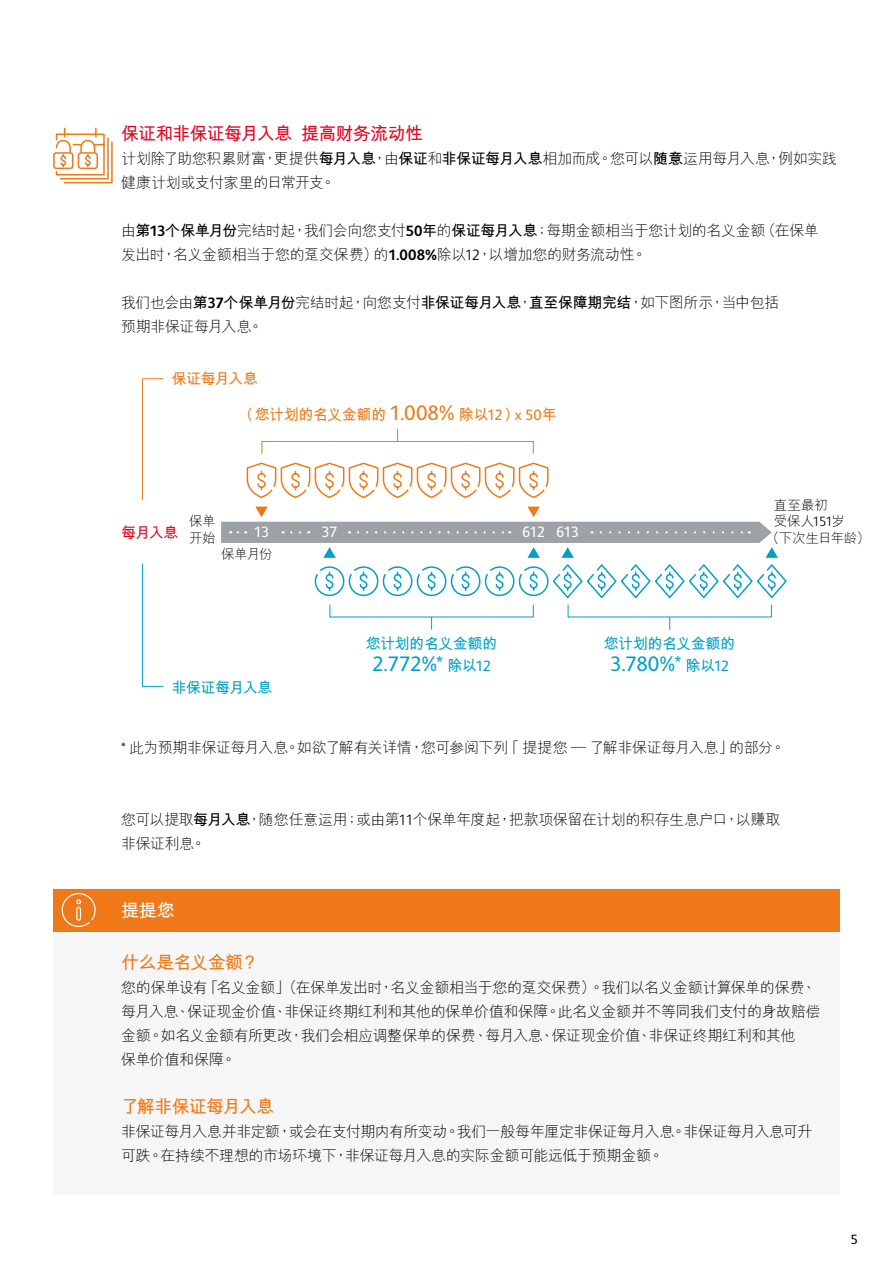
<style>
.page{position:relative;width:893px;height:1263px;background:#fff}
.page>*{position:absolute;margin:0;border:0;box-sizing:border-box;transform-origin:0 0}
.t1{font:21px "FS Albert Pro";letter-spacing:-.01em;color:#00a1c8}
.t2{font:700 18px "M Hei HKS";letter-spacing:-.04em;color:#e30520}
.t3{font:700 18px "M Hei HKS";letter-spacing:-.04em;color:#ef7918}
.t4{font:700 18px "M Hei HKS";color:#fff}
.t5{font:300 15px/24px "M Hei HKS";letter-spacing:-.03em;color:#000}
.t6{font:700 15px "M Hei HKS";letter-spacing:-.035em;color:#ef7918}
.t7{font:700 15px "M Hei HKS";letter-spacing:-.03em;color:#00a1c8}
.t8{font:15px "FS Albert Pro";letter-spacing:-.06em;color:#fff}
.t9{font:700 15px "M Hei HKS";color:#e30520}
.t10{font:300 13.5px/16.5px "M Hei HKS";letter-spacing:-.04em;color:#000}
.t11{font:13.5px "FS Albert Pro";color:#000}
.s1{font-weight:700}
.s2{font-family:"FS Albert Pro";font-weight:700}
.s3{font-family:"FS Albert Pro"}
.s4{font-family:"FS Albert Pro";font-weight:400;font-size:21px}
.s5{font-family:"FS Albert Pro";font-weight:400}
.s6{font-family:"M Hei HKS";font-weight:700;font-size:15px}
.s7{font-size:15px}
</style>
<div class="page">
<div style="left:53px;top:889px;width:787px;height:306px;background:#f6f6f6"></div>
<div style="left:53px;top:889px;width:787px;height:42px;background:#ef7918"></div>
<svg style="left:61px;top:893px;width:35px;height:34px"></svg>
<svg style="left:142px;top:378px;width:22px;height:122px"></svg>
<div style="left:261px;top:441px;width:273px;height:13px;border:1px solid #ef7918"></div>
<svg style="left:246px;top:462px;width:303px;height:36px"></svg>
<svg style="left:397px;top:429px;width:1px;height:12px"></svg>
<svg style="left:431px;top:617px;width:1px;height:12px"></svg>
<svg style="left:669px;top:617px;width:1px;height:12px"></svg>
<svg style="left:221px;top:507px;width:566px;height:92px"></svg>
<svg style="left:142px;top:563px;width:22px;height:124px"></svg>
<svg style="left:53px;top:128px;width:60px;height:56px"></svg>
<p class="t2" style="left:121px;top:121px;width:304px">保證和非保證每月入息 提高財務流動性</p>
<p class="t5" style="left:121px;top:146px;width:717px">計劃除了助您積累財富，更提供<span class="s1">每月入息</span>，由<span class="s1">保證</span>和<span class="s1">非保證每月入息</span>相加而成。您可以<span class="s1">隨意</span>運用每月入息，例如實踐健康計劃或支付家裡的日常開支。</p>
<p class="t5" style="left:121px;top:218px;width:699px">由<span class="s1">第</span><span class="s2">13</span><span class="s1">個保單月份</span>完結時起，我們會向您支付<span class="s2">50</span><span class="s1">年</span>的<span class="s1">保證每月入息</span>；每期金額相當於您計劃的名義金額（在保單發出時，名義金額相當於您的躉交保費）的<span class="s2">1.008%</span>除以<span class="s3">12</span>，以增加您的財務流動性。</p>
<p class="t5" style="left:121px;top:290px;width:659px">我們也會由<span class="s1">第</span><span class="s2">37</span><span class="s1">個保單月份</span>完結時起，向您支付<span class="s1">非保證每月入息</span>，<span class="s1">直至保障期完結</span>，如下圖所示，當中包括預期非保證每月入息。</p>
<p class="t6" style="left:172px;top:367px;width:88px">保證每月入息</p>
<p class="t6" style="left:238px;top:404px;width:320px">（您計劃的名義金額的 <span class="s4">1.008%</span> 除以<span class="s5">12</span>）<span class="s5">x 50</span>年</p>
<p class="t9" style="left:121px;top:521px;width:59px">每月入息</p>
<p class="t10" style="left:189px;top:513px;width:28px">保單開始</p>
<p class="t8" style="left:254px;top:521px;width:17px">13</p>
<p class="t8" style="left:322px;top:521px;width:18px">37</p>
<p class="t8" style="left:522px;top:521px;width:58px">612 613</p>
<p class="t10" style="left:221px;top:545px;width:53px">保單月份</p>
<p class="t7" style="left:172px;top:676px;width:102px">非保證每月入息</p>
<p class="t7" style="left:366px;top:633px;width:133px">您計劃的名義金額的</p>
<h1 class="t1" style="left:372px;top:649px;width:120px">2.772%* <span class="s6">除以</span><span class="s7">12</span></h1>
<p class="t7" style="left:604px;top:633px;width:133px">您計劃的名義金額的</p>
<h1 class="t1" style="left:610px;top:649px;width:120px">3.780%* <span class="s6">除以</span><span class="s7">12</span></h1>
<p class="t10" style="left:774px;top:496px;width:55px">直至最初</p>
<p class="t10" style="left:774px;top:513px;width:73px">受保人<span class="s3">151</span>歲</p>
<p class="t10" style="left:766px;top:529px;width:105px">（下次生日年齡）</p>
<p class="t5" style="left:121px;top:735px;width:666px"><span class="s3">*</span> 此為預期非保證每月入息。如欲瞭解有關詳情，您可參閱下列「提提您 — 瞭解非保證每月入息」的部分。</p>
<p class="t5" style="left:121px;top:807px;width:661px">您可以提取<span class="s1">每月入息</span>，隨您任意運用；或由第<span class="s3">11</span>個保單年度起，把款項保留在計劃的積存生息戶口，以賺取非保證利息。</p>
<p class="t4" style="left:121px;top:897px;width:55px">提提您</p>
<p class="t3" style="left:121px;top:949px;width:139px">什麼是名義金額？</p>
<p class="t5" style="left:121px;top:975px;width:701px">您的保單設有「名義金額」（在保單發出時，名義金額相當於您的躉交保費）。我們以名義金額計算保單的保費、每月入息、保證現金價值、非保證終期紅利和其他的保單價值和保障。此名義金額並不等同我們支付的身故賠償金額。如名義金額有所更改，我們會相應調整保單的保費、每月入息、保證現金價值、非保證終期紅利和其他<br>保單價值和保障。</p>
<p class="t3" style="left:121px;top:1093px;width:155px">瞭解非保證每月入息</p>
<p class="t5" style="left:121px;top:1119px;width:693px">非保證每月入息並非定額，或會在支付期內有所變動。我們一般每年釐定非保證每月入息。非保證每月入息可升可跌。在持續不理想的市場環境下，非保證每月入息的實際金額可能遠低於預期金額。</p>
<p class="t11" style="left:850px;top:1229px;width:9px">5</p>
</div>
